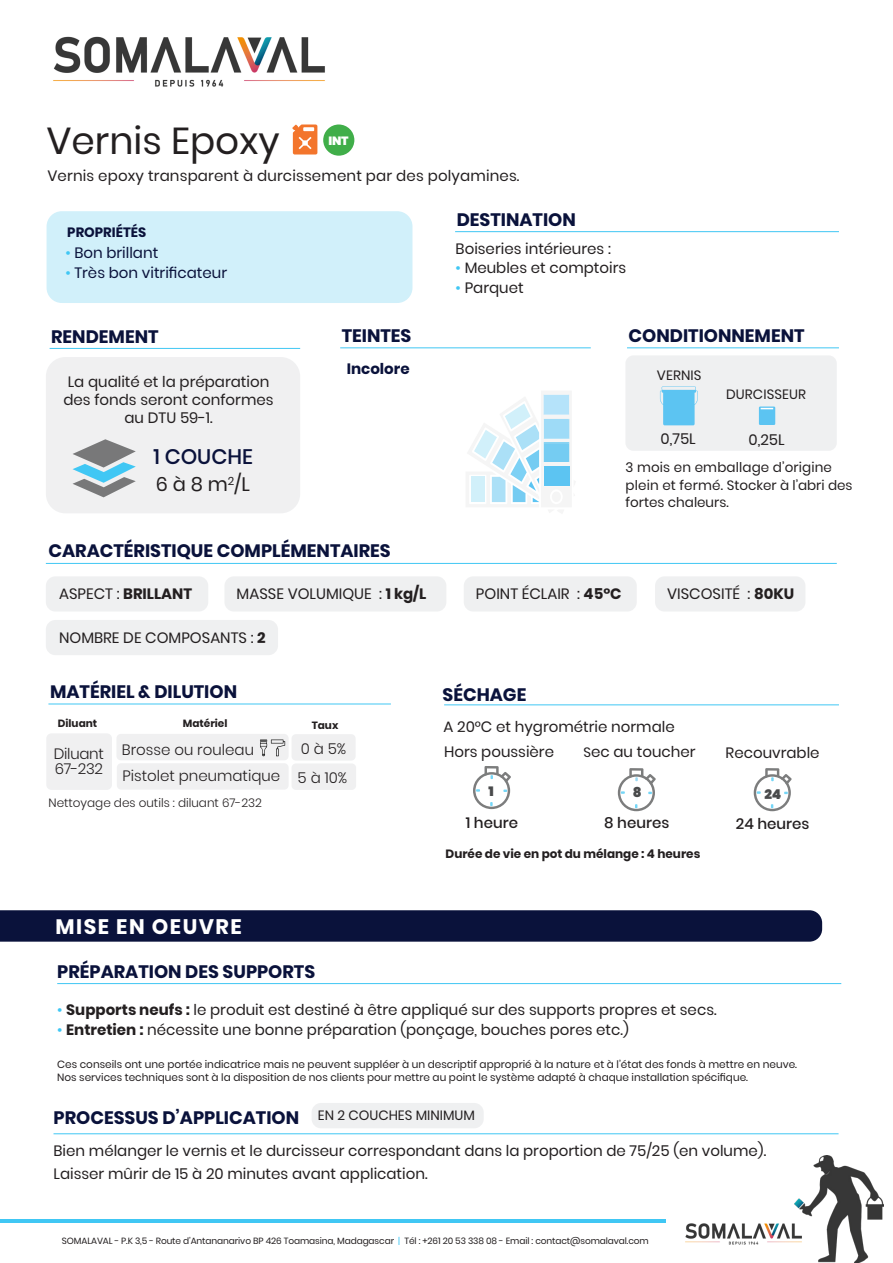
<style>
.page{position:relative;width:893px;height:1263px;background:#fff}
.page>*{position:absolute;margin:0;border:0;box-sizing:border-box;transform-origin:0 0}
.t1{font:37.5px "Poppins";color:#231f20}
.t2{font:700 21px "Poppins";letter-spacing:.07em;color:#fff}
.t3{font:500 21px "Poppins";color:#0a123b}
.t4{font:19.5px "Poppins";color:#231f20}
.t5{font:700 18px "Poppins";color:#0a123b}
.t6{font:15px/18px "Poppins";color:#231f20;text-align:center}
.t7{font:300 15px "Poppins";color:#231f20}
.t8{font:15px "Poppins";color:#0a123b}
.t9{font:500 15px "Poppins";color:#231f20}
.t10{font:700 15px "Poppins";color:#231f20}
.t11{font:300 15px/15px "Poppins";letter-spacing:-.02em;color:#231f20}
.t12{font:700 15px "Poppins";color:#0a123b}
.t13{font:13.5px/18px "Poppins";letter-spacing:.01em;color:#231f20}
.t14{font:700 13.5px "Poppins";color:#0a123b}
.t15{font:900 13.5px "Poppins";color:#494a4b}
.t16{font:300 12px "Poppins";color:#231f20}
.t17{font:700 12px "Poppins";color:#231f20}
.t18{font:900 12px "Poppins";color:#fff}
.t19{font:10.5px "Poppins";color:#231f20}
.t20{font:700 10.5px "Poppins";color:#231f20}
.t21{font:9px "Poppins";letter-spacing:-.01em;color:#231f20}
.s1{color:#40c7f4}
.s2{font-weight:700}
.s3{font-weight:400}
.s4{font-size:13.5px}
</style>
<div class="page">
<hr style="left:0;top:1219px;width:666px;height:3px;background:#40c7f4">
<img style="left:685px;top:1223px;width:109px;height:22px">
<img style="left:794px;top:1155px;width:90px;height:108px">
<img style="left:53px;top:36px;width:272px;height:51px">
<div style="left:47px;top:211px;width:365px;height:92px;background:#d1f0fa;border-radius:15px"></div>
<div style="left:46px;top:357px;width:254px;height:156px;background:#f0f0f1;border-radius:19px"></div>
<hr style="left:50px;top:348px;width:250px;height:1px;background:#40c7f4">
<hr style="left:340px;top:348px;width:251px;height:1px;background:#40c7f4">
<div style="left:625px;top:355px;width:212px;height:96px;background:#eff0f1;border-radius:8px"></div>
<hr style="left:627px;top:348px;width:212px;height:1px;background:#40c7f4">
<svg style="left:73px;top:439px;width:63px;height:58px"></svg>
<svg style="left:471px;top:394px;width:99px;height:109px"></svg>
<div style="left:544px;top:466px;width:25px;height:20px;background:#5cc4f2"></div>
<svg style="left:660px;top:386px;width:38px;height:39px"></svg>
<div style="left:46px;top:733px;width:66px;height:57px;background:#f0f0f1;border-radius:5px"></div>
<div style="left:116px;top:734px;width:173px;height:26px;background:#f0f0f1;border-radius:4px"></div>
<div style="left:117px;top:763px;width:172px;height:27px;background:#f0f0f1;border-radius:4px"></div>
<div style="left:292px;top:734px;width:64px;height:27px;background:#f0f0f1;border-radius:4px"></div>
<div style="left:292px;top:763px;width:64px;height:27px;background:#f0f0f1;border-radius:4px"></div>
<hr style="left:48px;top:704px;width:343px;height:1px;background:#40c7f4">
<hr style="left:444px;top:705px;width:395px;height:1px;background:#40c7f4">
<svg style="left:260px;top:739px;width:25px;height:17px"></svg>
<hr style="left:57px;top:983px;width:784px;height:1px;background:#40c7f4">
<div style="left:0;top:910px;width:822px;height:32px;background:#0a123b"></div>
<div style="left:46px;top:576px;width:162px;height:35px;background:#eff0f1;border-radius:9px"></div>
<div style="left:46px;top:620px;width:232px;height:35px;background:#eff0f1;border-radius:9px"></div>
<div style="left:224px;top:576px;width:222px;height:35px;background:#eff0f1;border-radius:9px"></div>
<div style="left:464px;top:576px;width:173px;height:35px;background:#eff0f1;border-radius:9px"></div>
<div style="left:655px;top:576px;width:150px;height:35px;background:#eff0f1;border-radius:9px"></div>
<hr style="left:46px;top:563px;width:791px;height:1px;background:#40c7f4">
<hr style="left:455px;top:231px;width:384px;height:1px;background:#40c7f4">
<div style="left:323px;top:124px;width:31px;height:32px;background:#40ae49;border-radius:50%"></div>
<svg style="left:292px;top:124px;width:25px;height:30px"></svg>
<svg style="left:473px;top:766px;width:38px;height:43px"></svg>
<svg style="left:754px;top:768px;width:38px;height:43px"></svg>
<svg style="left:618px;top:768px;width:38px;height:43px"></svg>
<hr style="left:54px;top:1133px;width:784px;height:1px;background:#40c7f4">
<div style="left:312px;top:1103px;width:172px;height:25px;background:#eff0f1;border-radius:9px"></div>
<div style="left:759px;top:406px;width:16px;height:19px;background:#5cc4f2"></div>
<svg style="left:761px;top:408px;width:12px;height:1px"></svg>
<p class="t1" style="left:46px;top:120px;width:235px">Vernis Epoxy</p>
<p class="t18" style="left:329px;top:134px;width:21px">INT</p>
<p class="t6" style="left:47px;top:167px;width:474px">Vernis epoxy transparent à durcissement par des polyamines.</p>
<p class="t14" style="left:67px;top:224px;width:80px">PROPRIÉTÉS</p>
<p class="t8" style="left:65px;top:244px;width:94px"><span class="s1">•</span> Bon brillant</p>
<p class="t8" style="left:65px;top:264px;width:163px"><span class="s1">•</span> Très bon vitrificateur</p>
<p class="t5" style="left:457px;top:209px;width:121px">DESTINATION</p>
<p class="t6" style="left:456px;top:239px;width:157px">Boiseries intérieures :</p>
<p class="t6" style="left:456px;top:259px;width:172px"><span class="s1">•</span> Meubles et comptoirs</p>
<p class="t6" style="left:456px;top:278px;width:70px"><span class="s1">•</span> Parquet</p>
<p class="t5" style="left:51px;top:326px;width:109px">RENDEMENT</p>
<p class="t5" style="left:342px;top:325px;width:71px">TEINTES</p>
<p class="t5" style="left:629px;top:325px;width:177px">CONDITIONNEMENT</p>
<p class="t6" style="left:64px;top:373px;width:212px">La qualité et la préparation des fonds seront conformes au DTU 59-1.</p>
<p class="t3" style="left:153px;top:444px;width:101px">1 COUCHE</p>
<p class="t4" style="left:156px;top:473px;width:96px">6 à 8 m<sup>2</sup>/L</p>
<p class="t12" style="left:347px;top:360px;width:64px">Incolore</p>
<p class="t5" style="left:49px;top:540px;width:344px">CARACTÉRISTIQUE COMPLÉMENTAIRES</p>
<p class="t13" style="left:657px;top:366px;width:46px">VERNIS</p>
<p class="t13" style="left:726px;top:385px;width:82px">DURCISSEUR</p>
<p class="t6" style="left:661px;top:430px;width:37px">0,75L</p>
<p class="t13" style="left:626px;top:459px;width:228px">3 mois en emballage d’origine plein et fermé. Stocker à l’abri des</p>
<p class="t13" style="left:626px;top:493px;width:105px">fortes chaleurs.</p>
<p class="t6" style="left:748px;top:431px;width:38px">0,25L</p>
<p class="t6" style="left:237px;top:585px;width:191px">MASSE VOLUMIQUE : <span class="s2">1 kg/L</span></p>
<p class="t6" style="left:476px;top:585px;width:147px">POINT ÉCLAIR : <span class="s2">45°C</span></p>
<p class="t6" style="left:667px;top:585px;width:129px">VISCOSITÉ : <span class="s2">80KU</span></p>
<p class="t10" style="left:59px;top:585px;width:135px"><span class="s3">ASPECT :</span> BRILLANT</p>
<p class="t6" style="left:59px;top:628px;width:208px">NOMBRE DE COMPOSANTS : <span class="s2">2</span></p>
<p class="t5" style="left:50px;top:681px;width:189px">MATÉRIEL &amp; DILUTION</p>
<p class="t5" style="left:443px;top:684px;width:85px">SÉCHAGE</p>
<p class="t20" style="left:58px;top:718px;width:41px">Diluant</p>
<p class="t20" style="left:183px;top:718px;width:46px">Matériel</p>
<p class="t20" style="left:312px;top:719px;width:28px">Taux</p>
<p class="t11" style="left:54px;top:746px;width:51px">Diluant<br>67-232</p>
<p class="t7" style="left:301px;top:740px;width:47px">0 à 5%</p>
<p class="t7" style="left:122px;top:741px;width:134px">Brosse ou rouleau</p>
<p class="t7" style="left:122px;top:767px;width:159px">Pistolet pneumatique</p>
<p class="t7" style="left:298px;top:769px;width:51px">5 à 10%</p>
<p class="t16" style="left:49px;top:796px;width:215px">Nettoyage des outils : diluant 67-232</p>
<p class="t2" style="left:56px;top:915px;width:188px">MISE EN OEUVRE</p>
<p class="t5" style="left:57px;top:961px;width:259px">PRÉPARATION DES SUPPORTS</p>
<p class="t6" style="left:443px;top:718px;width:233px">A 20°C et hygrométrie normale</p>
<p class="t6" style="left:444px;top:743px;width:111px">Hors poussière</p>
<p class="t6" style="left:583px;top:742px;width:114px"><span class="s4">S</span>ec au toucher</p>
<p class="t6" style="left:726px;top:743px;width:96px">Recouvrable</p>
<p class="t15" style="left:488px;top:783px;width:7px">1</p>
<p class="t15" style="left:633px;top:784px;width:10px">8</p>
<p class="t15" style="left:764px;top:786px;width:19px">24</p>
<p class="t9" style="left:466px;top:814px;width:54px">1 heure</p>
<p class="t9" style="left:604px;top:814px;width:67px">8 heures</p>
<p class="t9" style="left:736px;top:815px;width:75px">24 heures</p>
<p class="t17" style="left:446px;top:847px;width:256px">Durée de vie en pot du mélange : 4 heures</p>
<p class="t6" style="left:57px;top:1001px;width:661px"><span class="s1">•</span> <span class="s2">Supports neufs :</span> le produit est destiné à être appliqué sur des supports propres et secs.</p>
<p class="t6" style="left:57px;top:1020px;width:573px"><span class="s1">•</span> <span class="s2">Entretien :</span> nécessite une bonne préparation (ponçage, bouches pores etc.)</p>
<p class="t19" style="left:57px;top:1058px;width:741px">Ces conseils ont une portée indicatrice mais ne peuvent suppléer à un descriptif approprié à la nature et à l’état des fonds à mettre en neuve.</p>
<p class="t19" style="left:57px;top:1071px;width:692px">Nos services techniques sont à la disposition de nos clients pour mettre au point le système adapté à chaque installation spécifique.</p>
<p class="t5" style="left:54px;top:1107px;width:247px">PROCESSUS D’APPLICATION</p>
<p class="t13" style="left:318px;top:1106px;width:159px">EN 2 COUCHES MINIMUM</p>
<p class="t6" style="left:54px;top:1142px;width:714px">Bien mélanger le vernis et le durcisseur correspondant dans la proportion de 75/25 (en volume).</p>
<p class="t6" style="left:54px;top:1164px;width:376px">Laisser mûrir de 15 à 20 minutes avant application.</p>
<p class="t21" style="left:62px;top:1236px;width:588px">SOMALAVAL - P.K 3,5 - Route d’Antananarivo BP 426 Toamasina, Madagascar <span class="s1">|</span> Tél : +261 20 53 338 08 - Email : contact@somalaval.com</p>
</div>
